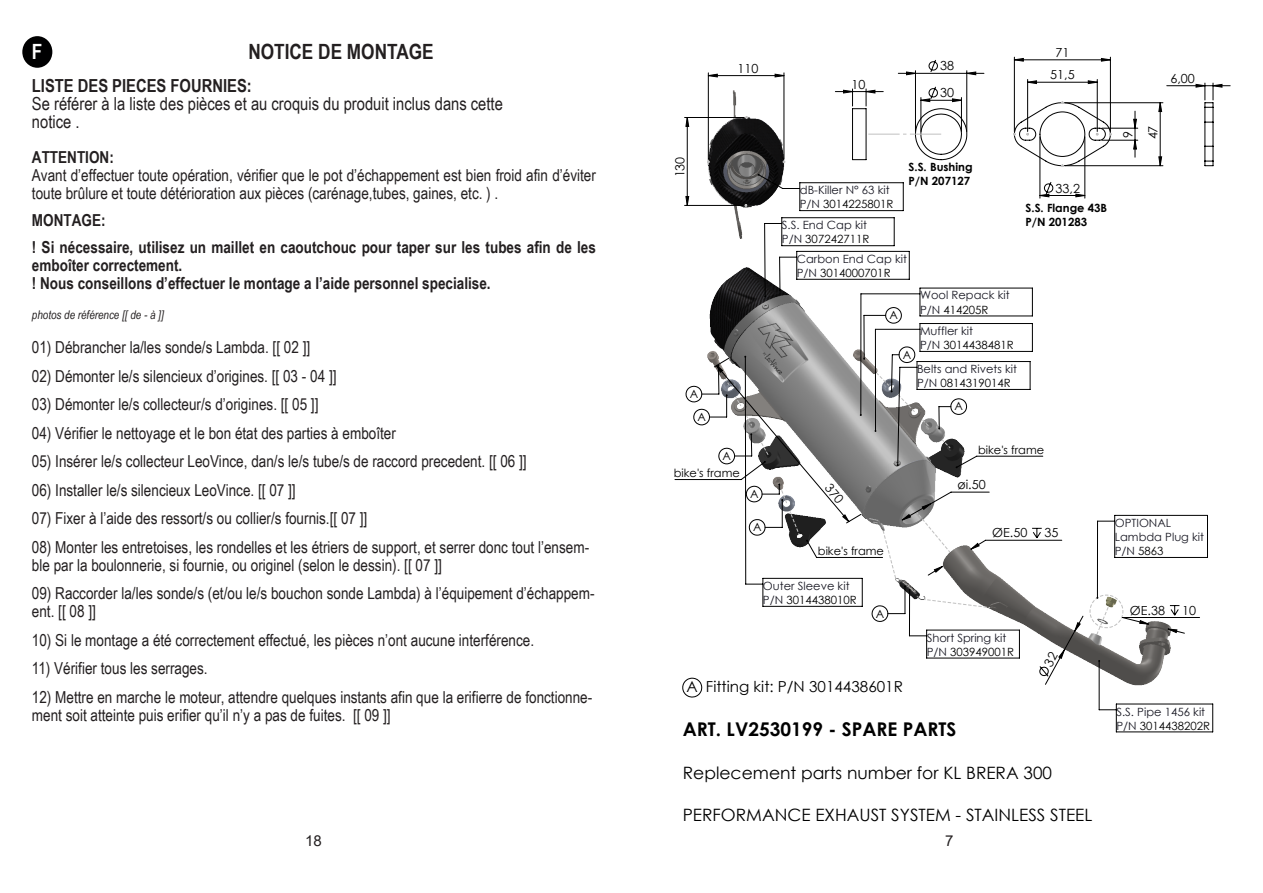
<style>
.page{position:relative;width:1263px;height:893px;background:#fff}
.page>*{position:absolute;margin:0;border:0;box-sizing:border-box;transform-origin:0 0}
.t1{font:700 21px "Arial Narrow";color:#231f20}
.t2{font:700 21px "Arial Narrow";color:#fff}
.t3{font:700 18.9px "Century Gothic";color:#000}
.t4{font:18px "Arial Narrow";color:#231f20}
.t5{font:700 18px "Arial Narrow";color:#231f20}
.t6{font:16.95px "Century Gothic";color:#000}
.t7{font:16.5px/18px "Arial Narrow";color:#231f20}
.t8{font:700 16.5px/18px "Arial Narrow";color:#231f20}
.t9{font:15.15px "Century Gothic";color:#000}
.t10{font:15px "Arial";color:#231f20}
.t11{font:12.6px "Century Gothic";color:#000}
.t12{font:12.45px/22.4px "Century Gothic";color:#000;text-align:center}
.t13{font:italic 12px "Arial Narrow";color:#231f20}
.t14{font:11.4px/14px "Century Gothic";color:#191924}
.t15{font:11.4px "Century Gothic";color:#000}
.t16{font:700 11.4px/14px "Century Gothic";color:#000}
.s1{color:#000}
</style>
<div class="page">
<img style="left:707px;top:79px;width:77px;height:37px">
<svg style="left:928px;top:59px;width:10px;height:11px"></svg>
<svg style="left:707px;top:116px;width:79px;height:58px"></svg>
<svg style="left:674px;top:174px;width:539px;height:558px"></svg>
<hr style="left:1014px;top:57px;width:1px;height:74px;background:#000">
<hr style="left:1110px;top:57px;width:1px;height:74px;background:#000">
<hr style="left:708px;top:73px;width:1px;height:86px;background:#000">
<hr style="left:784px;top:73px;width:1px;height:86px;background:#000">
<hr style="left:685px;top:205px;width:58px;height:1px;background:#000">
<hr style="left:685px;top:117px;width:59px;height:1px;background:#000">
<svg style="left:898px;top:70px;width:302px;height:564px"></svg>
<svg style="left:717px;top:174px;width:383px;height:488px"></svg>
<svg style="left:1014px;top:58px;width:97px;height:4px"></svg>
<svg style="left:708px;top:74px;width:76px;height:3px"></svg>
<svg style="left:685px;top:118px;width:4px;height:88px"></svg>
<svg style="left:902px;top:72px;width:275px;height:560px"></svg>
<svg style="left:835px;top:80px;width:395px;height:88px"></svg>
<div style="left:22px;top:36px;width:30px;height:32px;background:#000001;border-radius:50%"></div>
<svg style="left:1039px;top:615px;width:44px;height:70px"></svg>
<svg style="left:714px;top:358px;width:147px;height:177px"></svg>
<p class="t2" style="left:32px;top:36px;width:12px">F</p>
<p class="t1" style="left:248px;top:36px;width:187px">NOTICE DE MONTAGE</p>
<p class="t5" style="left:32px;top:72px;width:221px">LISTE DES PIECES FOURNIES:</p>
<p class="t4" style="left:32px;top:90px;width:472px">Se référer à la liste des pièces et au croquis du produit inclus dans cette</p>
<p class="t4" style="left:32px;top:108px;width:49px">notice .</p>
<p class="t8" style="left:32px;top:147px;width:83px">ATTENTION:</p>
<p class="t7" style="left:32px;top:165px;width:565px">Avant d’effectuer toute opération, vérifier que le pot d’échappement est bien froid afin d’éviter toute brûlure et toute détérioration aux pièces (carénage,tubes, gaines, etc. ) .</p>
<p class="t8" style="left:32px;top:210px;width:75px">MONTAGE:</p>
<p class="t8" style="left:32px;top:237px;width:565px">! Si nécessaire, utilisez un maillet en caoutchouc pour taper sur les tubes afin de les emboîter correctement.</p>
<p class="t8" style="left:32px;top:273px;width:460px">! Nous conseillons d’effectuer le montage a l’aide personnel specialise.</p>
<p class="t13" style="left:32px;top:306px;width:133px">photos de référence [[ de - à ]]</p>
<p class="t7" style="left:32px;top:338px;width:280px">01) Débrancher la/les sonde/s Lambda. [[ 02 ]]</p>
<p class="t7" style="left:32px;top:366px;width:306px">02) Démonter le/s silencieux d’origines. [[ 03 - 04 ]]</p>
<p class="t7" style="left:32px;top:395px;width:288px">03) Démonter le/s collecteur/s d’origines. [[ 05 ]]</p>
<p class="t7" style="left:32px;top:423px;width:366px">04) Vérifier le nettoyage et le bon état des parties à emboîter</p>
<p class="t7" style="left:32px;top:452px;width:496px">05) Insérer le/s collecteur LeoVince, dan/s le/s tube/s de raccord precedent. [[ 06 ]]</p>
<p class="t7" style="left:32px;top:480px;width:265px">06) Installer le/s silencieux LeoVince. [[ 07 ]]</p>
<p class="t7" style="left:32px;top:509px;width:337px">07) Fixer à l’aide des ressort/s ou collier/s fournis.[[ 07 ]]</p>
<p class="t7" style="left:32px;top:537px;width:559px">08) Monter les entretoises, les rondelles et les étriers de support, et serrer donc tout l’ensem&shy;ble par la boulonnerie, si fournie, ou originel (selon le dessin). [[ 07 ]]</p>
<p class="t7" style="left:32px;top:584px;width:564px">09) Raccorder la/les sonde/s (et/ou le/s bouchon sonde Lambda) à l’équipement d’échappem&shy;ent. [[ 08 ]]</p>
<p class="t7" style="left:32px;top:630px;width:504px">10) Si le montage a été correctement effectué, les pièces n’ont aucune interférence.</p>
<p class="t7" style="left:32px;top:659px;width:177px">11) Vérifier tous les serrages.</p>
<p class="t7" style="left:32px;top:687px;width:562px">12) Mettre en marche le moteur, attendre quelques instants afin que la erifierre de fonctionne&shy;ment soit atteinte puis erifier qu’il n’y a pas de fuites. [[ 09 ]]</p>
<p class="t12" style="left:737px;top:57px;width:22px">110</p>
<p class="t12" style="left:851px;top:73px;width:15px">10</p>
<p class="t12" style="left:940px;top:55px;width:15px">38</p>
<p class="t12" style="left:940px;top:81px;width:15px">30</p>
<p class="t12" style="left:1050px;top:41px;width:26px">71<br>51,5</p>
<p class="t11" style="left:671px;top:177px;width:22px;rotate:-90deg">130</p>
<p class="t15" style="left:690px;top:386px;width:10px">A</p>
<p class="t15" style="left:697px;top:409px;width:10px">A</p>
<p class="t15" style="left:722px;top:448px;width:10px">A</p>
<p class="t15" style="left:674px;top:465px;width:68px">bike's frame</p>
<p class="t15" style="left:750px;top:486px;width:10px">A</p>
<p class="t15" style="left:753px;top:519px;width:10px">A</p>
<p class="t14" style="left:800px;top:183px;width:95px">dB-Killer N° 63 kit<br>P/N <span class="s1">3014225801R</span></p>
<p class="t16" style="left:908px;top:159px;width:66px">S.S. Bushing<br>P/N 207127</p>
<p class="t14" style="left:782px;top:218px;width:89px">S.S. End Cap kit<br>P/N <span class="s1">307242711R</span></p>
<p class="t14" style="left:797px;top:251px;width:112px">Carbon End Cap kit<br>P/N <span class="s1">3014000701R</span></p>
<p class="t15" style="left:889px;top:307px;width:10px">A</p>
<p class="t15" style="left:903px;top:347px;width:10px">A</p>
<p class="t14" style="left:920px;top:288px;width:91px">Wool Repack kit<br>P/N <span class="s1">414205R</span></p>
<p class="t14" style="left:920px;top:324px;width:95px">Muffler kit<br>P/N <span class="s1">3014438481R</span></p>
<p class="t14" style="left:917px;top:362px;width:101px">Belts and Rivets kit<br>P/N <span class="s1">0814319014R</span></p>
<p class="t15" style="left:954px;top:398px;width:10px">A</p>
<p class="t12" style="left:1055px;top:177px;width:26px">33,2</p>
<p class="t16" style="left:1025px;top:200px;width:83px">S.S. Flange 43B<br>P/N 201283</p>
<p class="t15" style="left:978px;top:442px;width:68px">bike's frame</p>
<p class="t12" style="left:957px;top:473px;width:30px">øi.50</p>
<p class="t15" style="left:818px;top:543px;width:68px">bike's frame</p>
<p class="t12" style="left:992px;top:521px;width:37px">ØE.50</p>
<p class="t12" style="left:1044px;top:521px;width:15px">35</p>
<p class="t14" style="left:763px;top:578px;width:95px">Outer Sleeve kit<br>P/N <span class="s1">3014438010R</span></p>
<p class="t15" style="left:876px;top:605px;width:10px">A</p>
<p class="t14" style="left:927px;top:630px;width:89px">Short Spring kit<br>P/N <span class="s1">303949001R</span></p>
<p class="t9" style="left:687px;top:676px;width:218px">A Fitting kit: P/N 3014438601R</p>
<p class="t3" style="left:683px;top:715px;width:275px">ART. LV2530199 - SPARE PARTS</p>
<p class="t6" style="left:683px;top:761px;width:371px">Replecement parts number for KL BRERA 300</p>
<p class="t6" style="left:683px;top:803px;width:411px">PERFORMANCE EXHAUST SYSTEM - STAINLESS STEEL</p>
<p class="t10" style="left:305px;top:830px;width:18px">18</p>
<p class="t10" style="left:945px;top:830px;width:10px">7</p>
<p class="t12" style="left:1170px;top:67px;width:26px">6,00</p>
<p class="t11" style="left:1119px;top:138px;width:8px;rotate:-90deg">9</p>
<p class="t11" style="left:1144px;top:139px;width:15px;rotate:-90deg">47</p>
<p class="t14" style="left:1115px;top:516px;width:91px">OPTIONAL<br>Lambda Plug kit<br>P/N <span class="s1">5863</span></p>
<p class="t12" style="left:1130px;top:599px;width:37px">ØE.38</p>
<p class="t12" style="left:1182px;top:599px;width:15px">10</p>
<p class="t14" style="left:1116px;top:704px;width:95px">S.S. Pipe 1456 kit<br>P/N <span class="s1">3014438202R</span></p>
</div>
